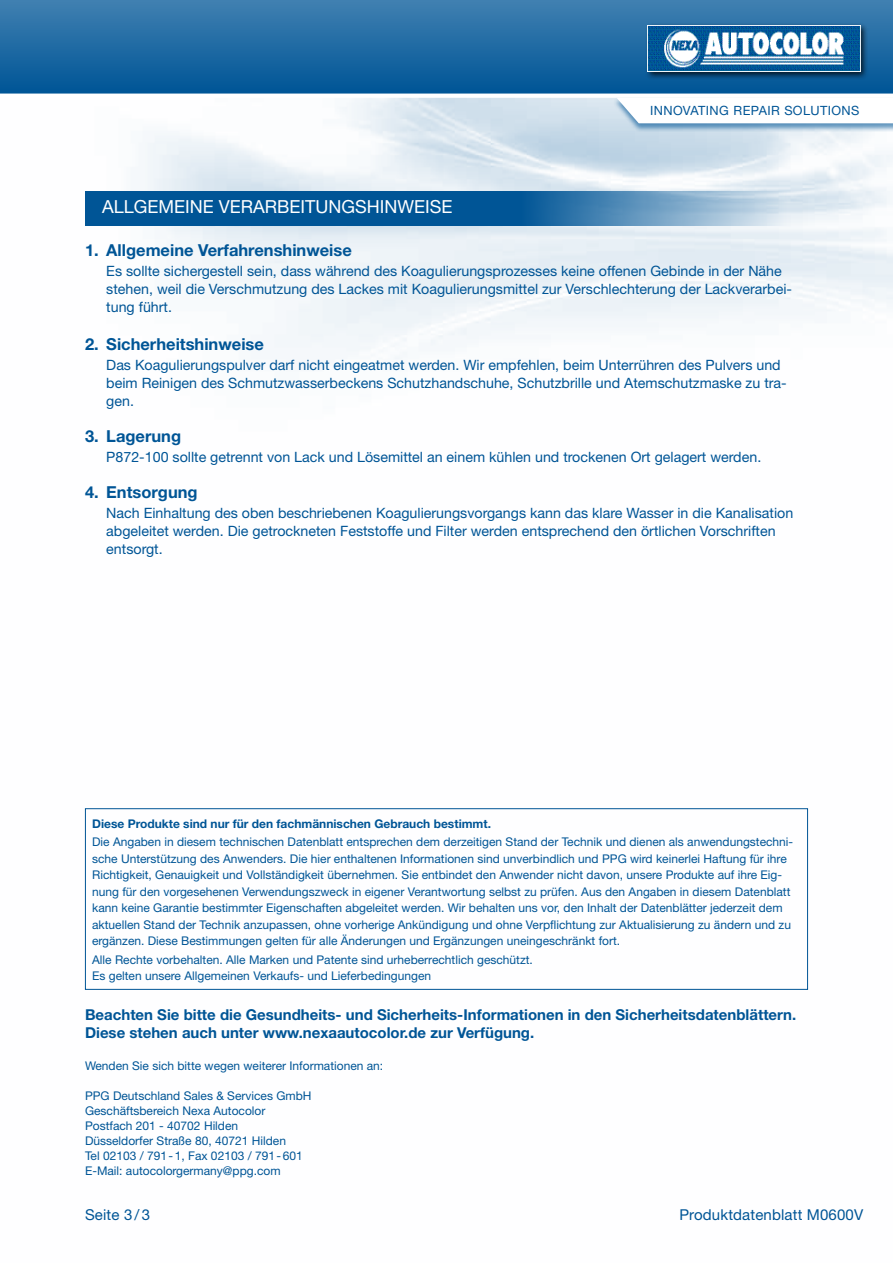
<style>
.page{position:relative;width:893px;height:1263px;background:#fff}
.page>*{position:absolute;margin:0;border:0;box-sizing:border-box;transform-origin:0 0}
.t1{font:18px "Helvetica Neue LT Std";color:#fff}
.t2{font:700 16.5px "Helvetica Neue LT Std";color:#005596}
.t3{font:700 15px/18px "Helvetica Neue LT Std";color:#005596}
.t4{font:15px "Helvetica Neue LT Std";letter-spacing:.01em;color:#005596}
.t5{font:14.25px/18px "Helvetica Neue LT Std";color:#005596}
.t6{font:12.75px "Helvetica Neue LT Std";letter-spacing:.055em;color:#005596}
.t7{font:12px/16.5px "Helvetica Neue LT Std";color:#005596}
.t8{font:700 12px "Helvetica Neue LT Std";color:#005596}
</style>
<div class="page">
<img style="left:84px;top:98px;width:809px;height:892px">
<div style="left:0;top:0;width:893px;height:94px;background:linear-gradient(to bottom,#4180b1,#005596)"></div>
<div style="left:645px;top:23px;width:223px;height:57px;background:#000;opacity:.75"></div>
<img style="left:648px;top:26px;width:213px;height:46px">
<div style="left:612px;top:97px;width:281px;height:35px;background:#005596;opacity:.6"></div>
<svg style="left:617px;top:98px;width:276px;height:25px"></svg>
<svg style="left:85px;top:191px;width:723px;height:34px;background:#2f74a9"></svg>
<div style="left:85px;top:808px;width:723px;height:182px;border:1px solid #005596"></div>
<p class="t6" style="left:650px;top:103px;width:209px">Innovati ng Repair Solutions</p>
<h1 class="t1" style="left:102px;top:196px;width:352px">Allgemeine Verarbeitungshinweise</h1>
<h2 class="t2" style="left:85px;top:239px;width:268px">1. Allgemeine Verfahrenshinweise</h2>
<p class="t5" style="left:106px;top:261px;width:687px;text-indent:-21px">Es sollte sichergestell sein, dass während des Koagulierungsprozesses keine offenen Gebinde in der Nähe stehen, weil die Verschmutzung des Lackes mit Koagulierungsmittel zur Verschlechterung der Lackverarbei&shy;tung führt.</p>
<h2 class="t2" style="left:85px;top:334px;width:180px">2. Sicherheitshinweise</h2>
<p class="t5" style="left:106px;top:356px;width:682px">Das Koagulierungspulver darf nicht eingeatmet werden. Wir empfehlen, beim Unterrühren des Pulvers und beim Reinigen des Schmutzwasserbeckens Schutzhandschuhe, Schutzbrille und Atemschutzmaske zu tra&shy;gen.</p>
<h2 class="t2" style="left:85px;top:426px;width:98px">3. Lagerung</h2>
<p class="t5" style="left:85px;top:448px;width:678px">P872-100 sollte getrennt von Lack und Lösemittel an einem kühlen und trockenen Ort gelagert werden.</p>
<h2 class="t2" style="left:85px;top:482px;width:114px">4. Entsorgung</h2>
<p class="t5" style="left:106px;top:504px;width:688px;text-indent:-21px">Nach Einhaltung des oben beschriebenen Koagulierungsvorgangs kann das klare Wasser in die Kanalisation abgeleitet werden. Die getrockneten Feststoffe und Filter werden entsprechend den örtlichen Vorschriften entsorgt.</p>
<p class="t8" style="left:92px;top:816px;width:400px">Diese Produkte sind nur für den fachmännischen Gebrauch bestimmt.</p>
<p class="t7" style="left:92px;top:834px;width:703px">Die Angaben in diesem technischen Datenblatt entsprechen dem derzeitigen Stand der Technik und dienen als anwendungstechni&shy;sche Unterstützung des Anwenders. Die hier enthaltenen Informationen sind unverbindlich und PPG</p>
<p class="t7" style="left:92px;top:850px;width:700px;text-indent:538px">wird keinerlei Haftung für ihre Richtigkeit, Genauigkeit und Vollständigkeit übernehmen. Sie entbindet den Anwender nicht davon, unsere Produkte auf ihre Eig&shy;nung für den vorgesehenen Verwendungszweck in eigener Verantwortung selbst zu prüfen. Aus den Angaben in diesem Datenblatt kann keine Garantie bestimmter Eigenschaften abgeleitet werden. Wir behalten uns vor, den Inhalt der Datenblätter jederzeit dem aktuellen Stand der Technik anzupassen, ohne vorherige Ankündigung und ohne Verpflichtung zur Aktualisierung zu ändern und zu ergänzen. Diese Bestimmungen gelten für alle Änderungen und Ergänzungen uneingeschränkt fort.</p>
<p class="t7" style="left:92px;top:951px;width:442px">Alle Rechte vorbehalten. Alle Marken und Patente sind urheberrechtlich geschützt.<br>Es gelten unsere Allgemeinen Verkaufs- und Lieferbedingungen</p>
<p class="t3" style="left:85px;top:1005px;width:713px">Beachten Sie bitte die Gesundheits- und Sicherheits-Informationen in den Sicherheitsdatenblättern.<br>Diese stehen auch unter www.nexaautocolor.de zur Verfügung.</p>
<p class="t7" style="left:85px;top:1057px;width:300px">Wenden Sie sich bitte wegen weiterer Informationen an:</p>
<p class="t7" style="left:85px;top:1087px;width:9px">PPG</p>
<p class="t7" style="left:85px;top:1088px;width:228px;line-height:15px;text-indent:28px">Deutschland Sales &amp; Services GmbH Geschäftsbereich Nexa Autocolor Postfach 201 - 40702 Hilden<br>Düsseldorfer Straße 80, 40721 Hilden<br>Tel 02103 / 791-1, Fax 02103 / 791-601<br>E-Mail: autocolorgermany@ppg.com</p>
<p class="t4" style="left:85px;top:1206px;width:66px">Seite 3 / 3</p>
<p class="t4" style="left:679px;top:1206px;width:185px">Produktdatenblatt M0600V</p>
</div>
